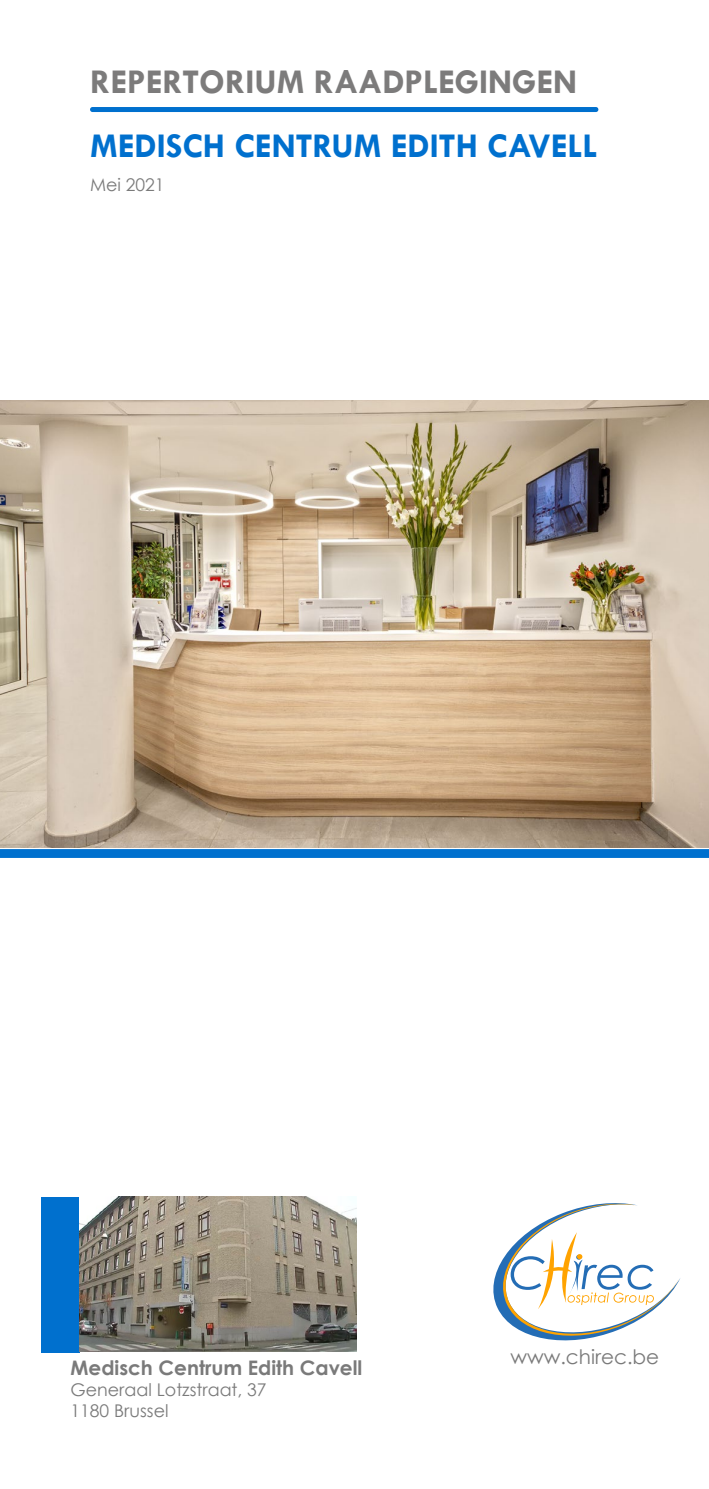
<style>
.page{position:relative;width:709px;height:1489px;background:#fff}
.page>*{position:absolute;margin:0;border:0;box-sizing:border-box;transform-origin:0 0}
.t1{font:700 35px "Tw Cen";color:#0070ce}
.t2{font:700 35px "Tw Cen";color:#7c7b7b}
.t3{font:700 20px "Century Gothic";color:#7a7a7a}
.t4{font:20px "Century Gothic";color:#7a7a7a}
.t5{font:17.5px/21px "Century Gothic";color:#7a7a7a}
</style>
<div class="page">
<div style="left:90px;top:107px;width:508px;height:5px;background:#0070ce;border-radius:3px"></div>
<img style="left:0;top:400px;width:709px;height:448px">
<svg style="left:0;top:849px;width:709px;height:8px;background:#0271ce"></svg>
<svg style="left:493px;top:1203px;width:187px;height:138px"></svg>
<div style="left:41px;top:1196px;width:39px;height:156px;background:#0070ce"></div>
<img style="left:80px;top:1196px;width:276px;height:155px">
<h1 class="t2" style="left:90px;top:61px;width:488px">REPERTORIUM RAADPLEGINGEN</h1>
<h1 class="t1" style="left:90px;top:125px;width:509px">MEDISCH CENTRUM EDITH CAVELL</h1>
<p class="t5" style="left:90px;top:174px;width:76px">Mei 2021</p>
<p class="t3" style="left:71px;top:1352px;width:293px">Medisch Centrum Edith Cavell</p>
<p class="t5" style="left:71px;top:1378px;width:198px">Generaal Lotzstraat, 37<br>1180 Brussel</p>
<p class="t4" style="left:510px;top:1342px;width:150px">www.chirec.be</p>
</div>
